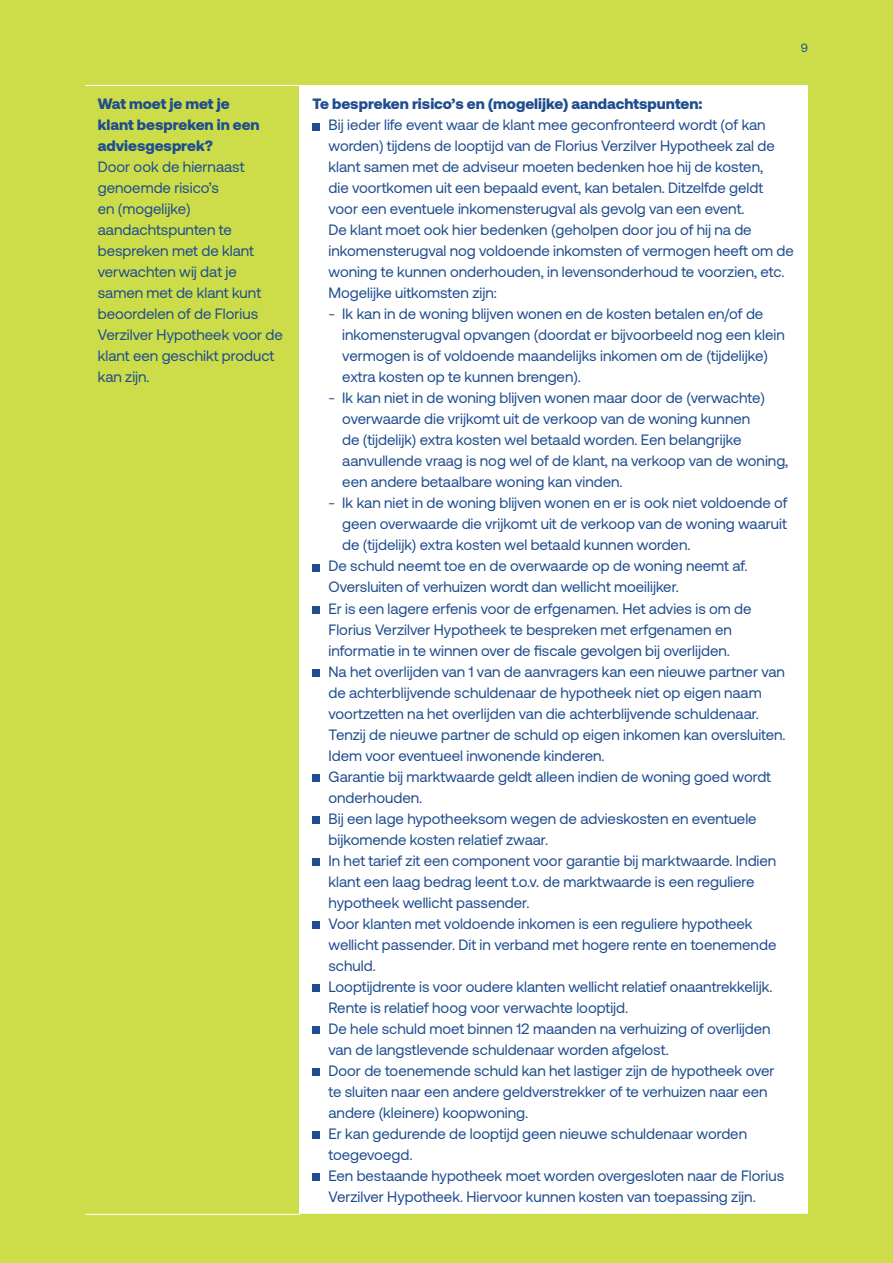
<style>
.page{position:relative;width:893px;height:1263px;background:#ccdd49}
.page>*{position:absolute;margin:0;border:0;box-sizing:border-box;transform-origin:0 0}
.t1{font:15px/21px "Aeonik";color:#1f4d8f}
.t2{font:900 15px/21px "Aeonik";color:#1f4d8f}
.t3{font:12px "Aeonik";color:#1f4d8f}
</style>
<div class="page">
<div style="left:300px;top:85px;width:508px;height:1129px;background:#fff"></div>
<hr style="left:85px;top:85px;width:215px;height:1px;background:#fff">
<hr style="left:85px;top:1214px;width:215px;height:1px;background:#fff">
<div style="left:313px;top:123px;width:7px;height:7px;background:#1f4d8f"></div>
<div style="left:313px;top:564px;width:7px;height:7px;background:#1f4d8f"></div>
<div style="left:313px;top:606px;width:7px;height:7px;background:#1f4d8f"></div>
<div style="left:313px;top:669px;width:7px;height:7px;background:#1f4d8f"></div>
<div style="left:313px;top:774px;width:7px;height:7px;background:#1f4d8f"></div>
<div style="left:313px;top:816px;width:7px;height:7px;background:#1f4d8f"></div>
<div style="left:313px;top:858px;width:7px;height:7px;background:#1f4d8f"></div>
<div style="left:313px;top:921px;width:7px;height:7px;background:#1f4d8f"></div>
<div style="left:313px;top:984px;width:7px;height:7px;background:#1f4d8f"></div>
<div style="left:313px;top:1026px;width:7px;height:7px;background:#1f4d8f"></div>
<div style="left:313px;top:1068px;width:7px;height:7px;background:#1f4d8f"></div>
<div style="left:313px;top:1131px;width:7px;height:7px;background:#1f4d8f"></div>
<div style="left:313px;top:1173px;width:7px;height:7px;background:#1f4d8f"></div>
<p class="t2" style="left:98px;top:93px;width:163px">Wat moet je met je klant bespreken in een adviesgesprek?</p>
<p class="t1" style="left:98px;top:157px;width:187px">Door ook de hiernaast genoemde risico’s<br>en (mogelijke) aandachtspunten te bespreken met de klant verwachten wij dat je samen met de klant kunt beoordelen of de Florius<br>Verzilver Hypotheek voor de klant een geschikt product kan zijn.</p>
<p class="t3" style="left:801px;top:41px;width:9px">9</p>
<p class="t2" style="left:313px;top:93px;width:392px">Te bespreken risico’s en (mogelijke) aandachtspunten:</p>
<p class="t1" style="left:328px;top:115px;width:467px">Bij ieder life event waar de klant mee geconfronteerd wordt (of kan worden) tijdens de looptijd van de Florius Verzilver Hypotheek zal de klant samen met de adviseur moeten bedenken hoe hij de kosten,<br>die voortkomen uit een bepaald event, kan betalen. Ditzelfde geldt voor een eventuele inkomensterugval als gevolg van een event.<br>De klant moet ook hier bedenken (geholpen door jou of hij na de inkomensterugval nog voldoende inkomsten of vermogen heeft om de woning te kunnen onderhouden, in levensonderhoud te voorzien, etc.<br>Mogelijke uitkomsten zijn:</p>
<p class="t1" style="left:342px;top:304px;width:444px;text-indent:-14px">- Ik kan in de woning blijven wonen en de kosten betalen en/of de inkomensterugval opvangen (doordat er bijvoorbeeld nog een klein vermogen is of voldoende maandelijks inkomen om de (tijdelijke) extra kosten op te kunnen brengen).</p>
<p class="t1" style="left:342px;top:388px;width:448px;text-indent:-14px">- Ik kan niet in de woning blijven wonen maar door de (verwachte) overwaarde die vrijkomt uit de verkoop van de woning kunnen<br>de (tijdelijk) extra kosten wel betaald worden. Een belangrijke aanvullende vraag is nog wel of de klant, na verkoop van de woning, een andere betaalbare woning kan vinden.</p>
<p class="t1" style="left:328px;top:493px;width:461px">- Ik kan niet in de woning blijven wonen en er is ook niet voldoende of</p>
<p class="t1" style="left:342px;top:514px;width:446px">geen overwaarde die vrijkomt uit de verkoop van de woning waaruit</p>
<p class="t1" style="left:342px;top:535px;width:350px">de (tijdelijk) extra kosten wel betaald kunnen worden.</p>
<p class="t1" style="left:328px;top:556px;width:420px">De schuld neemt toe en de overwaarde op de woning neemt af.</p>
<p class="t1" style="left:328px;top:577px;width:352px">Oversluiten of verhuizen wordt dan wellicht moeilijker.</p>
<p class="t1" style="left:328px;top:598px;width:425px">Er is een lagere erfenis voor de erfgenamen. Het advies is om de</p>
<p class="t1" style="left:328px;top:619px;width:405px">Florius Verzilver Hypotheek te bespreken met erfgenamen en</p>
<p class="t1" style="left:328px;top:640px;width:403px">informatie in te winnen over de fiscale gevolgen bij overlijden.</p>
<p class="t1" style="left:328px;top:661px;width:458px">Na het overlijden van 1 van de aanvragers kan een nieuwe partner van</p>
<p class="t1" style="left:328px;top:682px;width:435px">de achterblijvende schuldenaar de hypotheek niet op eigen naam</p>
<p class="t1" style="left:328px;top:703px;width:432px">voortzetten na het overlijden van die achterblijvende schuldenaar.</p>
<p class="t1" style="left:328px;top:724px;width:459px">Tenzij de nieuwe partner de schuld op eigen inkomen kan oversluiten.</p>
<p class="t1" style="left:328px;top:745px;width:278px">Idem voor eventueel inwonende kinderen.</p>
<p class="t1" style="left:328px;top:766px;width:444px">Garantie bij marktwaarde geldt alleen indien de woning goed wordt</p>
<p class="t1" style="left:328px;top:787px;width:95px">onderhouden.</p>
<p class="t1" style="left:328px;top:808px;width:430px">Bij een lage hypotheeksom wegen de advieskosten en eventuele</p>
<p class="t1" style="left:328px;top:829px;width:221px">bijkomende kosten relatief zwaar.</p>
<p class="t1" style="left:328px;top:850px;width:449px">In het tarief zit een component voor garantie bij marktwaarde. Indien</p>
<p class="t1" style="left:328px;top:871px;width:428px">klant een laag bedrag leent t.o.v. de marktwaarde is een reguliere</p>
<p class="t1" style="left:328px;top:892px;width:203px">hypotheek wellicht passender.</p>
<p class="t1" style="left:328px;top:913px;width:426px">Voor klanten met voldoende inkomen is een reguliere hypotheek</p>
<p class="t1" style="left:328px;top:934px;width:449px">wellicht passender. Dit in verband met hogere rente en toenemende</p>
<p class="t1" style="left:328px;top:955px;width:49px">schuld.</p>
<p class="t1" style="left:328px;top:976px;width:446px">Looptijdrente is voor oudere klanten wellicht relatief onaantrekkelijk.</p>
<p class="t1" style="left:328px;top:997px;width:301px">Rente is relatief hoog voor verwachte looptijd.</p>
<p class="t1" style="left:328px;top:1018px;width:444px">De hele schuld moet binnen 12 maanden na verhuizing of overlijden</p>
<p class="t1" style="left:328px;top:1039px;width:342px">van de langstlevende schuldenaar worden afgelost.</p>
<p class="t1" style="left:328px;top:1060px;width:448px">Door de toenemende schuld kan het lastiger zijn de hypotheek over</p>
<p class="t1" style="left:328px;top:1081px;width:441px">te sluiten naar een andere geldverstrekker of te verhuizen naar een</p>
<p class="t1" style="left:328px;top:1102px;width:201px">andere (kleinere) koopwoning.</p>
<p class="t1" style="left:328px;top:1123px;width:420px">Er kan gedurende de looptijd geen nieuwe schuldenaar worden</p>
<p class="t1" style="left:328px;top:1144px;width:85px">toegevoegd.</p>
<p class="t1" style="left:328px;top:1165px;width:457px">Een bestaande hypotheek moet worden overgesloten naar de Florius</p>
<p class="t1" style="left:328px;top:1186px;width:429px">Verzilver Hypotheek. Hiervoor kunnen kosten van toepassing zijn.</p>
</div>
